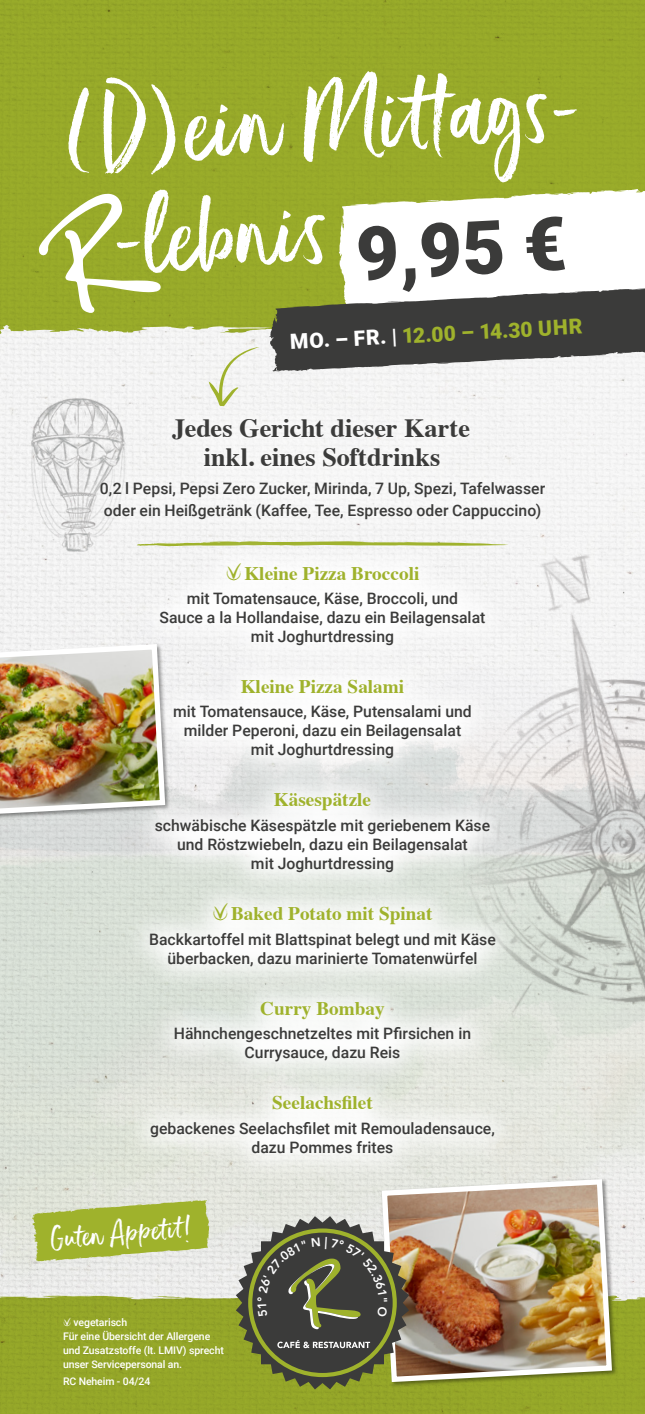
<style>
.page{position:relative;width:645px;height:1414px;background:#fff}
.page>*{position:absolute;margin:0;border:0;box-sizing:border-box;transform-origin:0 0}
.t1{font:96.77px/109.2px "Ernestand Emily Upright";color:#fff;text-align:center}
.t2{font:28px "Ernestand Emily Upright";color:#fff}
.t3{font:700 26.25px/29.6px "Times";color:#3b3b3a;text-align:center}
.t4{font:900 21px "Roboto";color:#9fb22c}
.t5{font:700 19.25px "Times";color:#9fb22c}
.t6{font:500 15.75px/18.9px "Roboto";color:#3b3b3a;text-align:center}
.t7{font:500 10.5px/14px "Roboto";letter-spacing:-.01em;color:#fff}
.s1{color:#fff}
.s2{font-family:"Celona Pikto Extrablatt";font-weight:400;font-size:24.5px}
.s3{font-family:"Celona Pikto Extrablatt";font-weight:400;font-size:12.08px}
</style>
<div class="page">
<img style="left:0;top:336px;width:645px;height:959px">
<div style="left:0;top:1295px;width:645px;height:119px;background:#95a629"></div>
<svg style="left:32px;top:1200px;width:177px;height:61px;background:#aebd55"></svg>
<svg style="left:209px;top:347px;width:51px;height:49px"></svg>
<img style="left:522px;top:531px;width:123px;height:594px">
<img style="left:7px;top:363px;width:183px;height:243px">
<div style="left:0;top:0;width:645px;height:336px;background:#98a929"></div>
<svg style="left:38px;top:194px;width:123px;height:119px"></svg>
<svg style="left:339px;top:188px;width:306px;height:97px"></svg>
<svg style="left:269px;top:285px;width:376px;height:86px"></svg>
<div style="left:78px;top:396px;width:489px;height:146px;background:#f5f5f5"></div>
<div style="left:381px;top:1178px;width:236px;height:210px;background:#000;opacity:.4"></div>
<img style="left:379px;top:1176px;width:236px;height:209px">
<img style="left:0;top:641px;width:123px;height:177px">
<svg style="left:123px;top:536px;width:399px;height:644px"></svg>
<svg style="left:236px;top:1216px;width:173px;height:173px;background:#6a6b4f"></svg>
<h1 class="t1" style="left:64px;top:73px;width:518px;rotate:-3deg">(D)ein Mittags--lebnis <sub>9,95</sub> <sub>€</sub></h1>
<h3 class="t4" style="left:289px;top:327px;width:294px;rotate:-3deg"><span class="s1">MO. – FR. |</span> 12.00 – 14.30 UHR</h3>
<h3 class="t3" style="left:172px;top:410px;width:299px">Jedes Gericht dieser Karte inkl. eines Softdrinks</h3>
<p class="t6" style="left:100px;top:476px;width:447px;line-height:22.4px;text-align:left">0,2 l Pepsi, Pepsi Zero Zucker, Mirinda, 7 Up, Spezi, Tafelwasser oder ein Heißgetränk (Kaffee, Tee, Espresso oder Cappuccino)</p>
<p class="t5" style="left:226px;top:554px;width:195px"><span class="s2">V</span> Kleine Pizza Broccoli</p>
<p class="t6" style="left:160px;top:588px;width:327px">mit Tomatensauce, Käse, Broccoli, und<br>Sauce a la Hollandaise, dazu ein Beilagensalat mit Joghurtdressing</p>
<p class="t5" style="left:241px;top:668px;width:165px">Kleine Pizza Salami</p>
<p class="t6" style="left:173px;top:702px;width:300px">mit Tomatensauce, Käse, Putensalami und milder Peperoni, dazu ein Beilagensalat mit Joghurtdressing</p>
<p class="t5" style="left:274px;top:781px;width:99px">Käsespätzle</p>
<p class="t6" style="left:155px;top:815px;width:337px">schwäbische Käsespätzle mit geriebenem Käse und Röstzwiebeln, dazu ein Beilagensalat<br>mit Joghurtdressing</p>
<p class="t5" style="left:212px;top:895px;width:222px"><span class="s2">V</span> Baked Potato mit Spinat</p>
<p class="t6" style="left:149px;top:929px;width:348px">Backkartoffel mit Blattspinat belegt und mit Käse überbacken, dazu marinierte Tomatenwürfel</p>
<p class="t5" style="left:260px;top:990px;width:126px">Curry Bombay</p>
<p class="t6" style="left:174px;top:1023px;width:299px">Hähnchengeschnetzeltes mit Pfirsichen in<br>Currysauce, dazu Reis</p>
<p class="t5" style="left:272px;top:1084px;width:102px">Seelachsfilet</p>
<p class="t6" style="left:150px;top:1118px;width:346px">gebackenes Seelachsfilet mit Remouladensauce, dazu Pommes frites</p>
<h2 class="t2" style="left:49px;top:1221px;width:144px;rotate:-5deg">Guten Appetit!</h2>
<p class="t7" style="left:63px;top:1314px;width:162px"><span class="s3">V</span> vegetarisch<br>Für eine Übersicht der Allergene und Zusatzstoffe (lt. LMIV) sprecht unser Servicepersonal an.</p>
<p class="t7" style="left:63px;top:1374px;width:89px">RC Neheim - 04/24</p>
</div>
